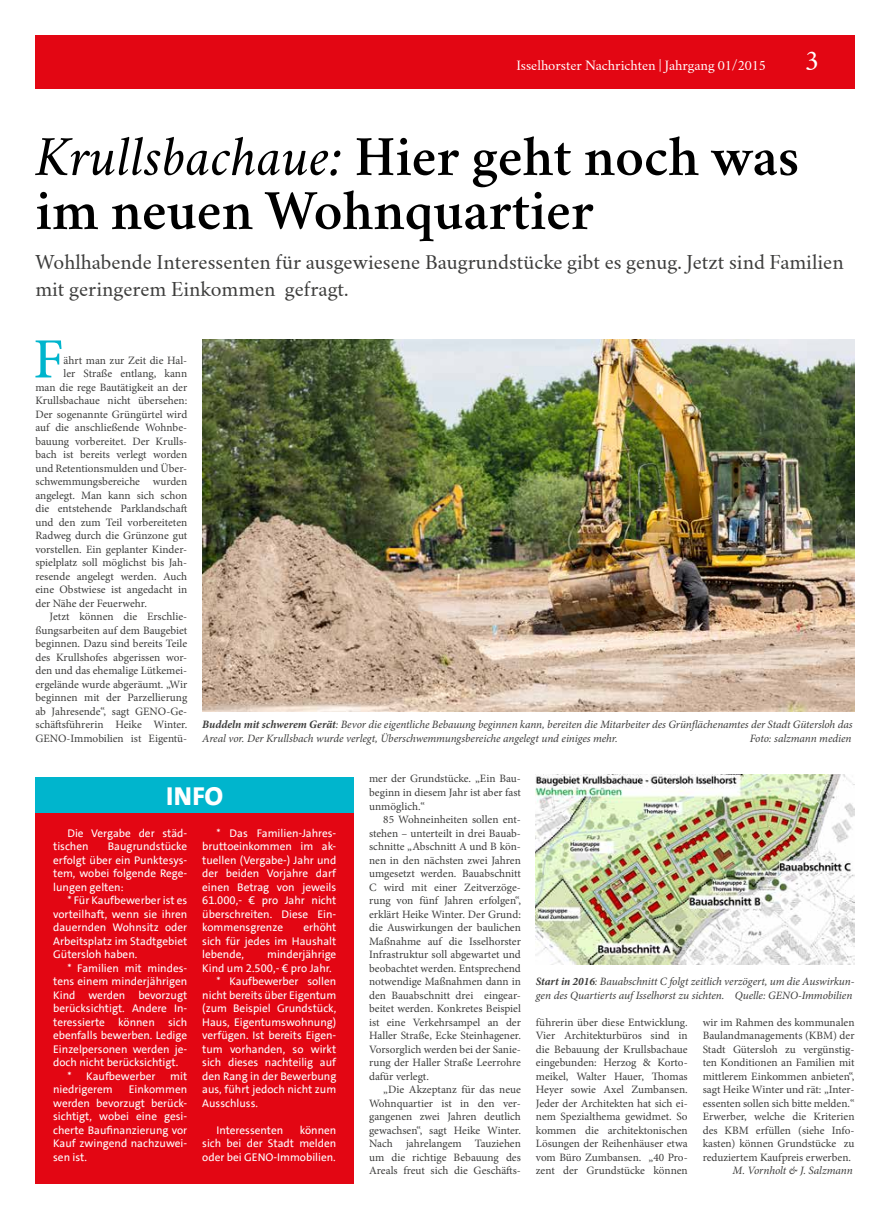
<style>
.page{position:relative;width:890px;height:1219px;background:#fff}
.page>*{position:absolute;margin:0;border:0;box-sizing:border-box;transform-origin:0 0}
.t1{font:500 56.88px "Minion Pro";color:#00b5cd}
.t2{font:600 50px/54px "Crimson Text";color:#000}
.t3{font:800 26.25px "SPD The Sans";color:#fff}
.t4{font:25px "Crimson Text";color:#fff}
.t5{font:18.75px/27px "Crimson Text";color:#3c3c3b}
.t6{font:12.5px "Crimson Text";color:#fff}
.t7{font:11.25px/13.5px "Minion Pro";color:#3c3c3b;text-align:justify}
.t8{font:11.25px/13.5px "SPD The Sans";color:#fff;text-align:justify}
.t9{font:italic 11.25px/13.5px "Minion Pro";letter-spacing:-.005em;color:#3c3c3b}
.s1{font-weight:400;font-style:italic}
.s2{font-weight:700;font-size:11.38px}
.s3{font-size:11.38px}
.s4{font-weight:700}
</style>
<div class="page">
<div style="left:35px;top:35px;width:819px;height:54px;background:#e30613"></div>
<img style="left:202px;top:339px;width:652px;height:372px">
<img style="left:536px;top:775px;width:318px;height:189px">
<div style="left:35px;top:777px;width:319px;height:36px;background:#00b5cd"></div>
<div style="left:35px;top:813px;width:319px;height:370px;background:#e30613"></div>
<p class="t6" style="left:516px;top:58px;width:251px">Isselhorster Nachrichten | Jahrgang 01/2015</p>
<h3 class="t4" style="left:804px;top:46px;width:16px">3</h3>
<h2 class="t2" style="left:35px;top:130px;width:765px"><span class="s1">Krullsbachaue:</span> Hier geht noch was im neuen Wohnquartier</h2>
<h3 class="t5" style="left:35px;top:249px;width:809px">Wohlhabende Interessenten für ausgewiesene Baugrundstücke gibt es genug. Jetzt sind Familien mit geringerem Einkommen gefragt.</h3>
<h1 class="t1" style="left:33px;top:321px;width:32px">F</h1>
<p class="t7" style="left:63px;top:354px;width:125px">ährt man zur Zeit die Hal-</p>
<p class="t7" style="left:63px;top:367px;width:125px">ler Straße entlang, kann</p>
<p class="t7" style="left:35px;top:381px;width:153px">man die rege Bautätigkeit an der</p>
<p class="t7" style="left:35px;top:394px;width:153px">Krullsbachaue nicht übersehen:</p>
<p class="t7" style="left:35px;top:408px;width:153px">Der sogenannte Grüngürtel wird</p>
<p class="t7" style="left:35px;top:421px;width:153px">auf die anschließende Wohnbe-</p>
<p class="t7" style="left:35px;top:435px;width:153px">bauung vorbereitet. Der Krulls-</p>
<p class="t7" style="left:35px;top:448px;width:153px">bach ist bereits verlegt worden</p>
<p class="t7" style="left:35px;top:462px;width:153px">und Retentionsmulden und Über-</p>
<p class="t7" style="left:35px;top:475px;width:153px">schwemmungsbereiche wurden</p>
<p class="t7" style="left:35px;top:489px;width:153px">angelegt. Man kann sich schon</p>
<p class="t7" style="left:35px;top:502px;width:153px">die entstehende Parklandschaft</p>
<p class="t7" style="left:35px;top:516px;width:153px">und den zum Teil vorbereiteten</p>
<p class="t7" style="left:35px;top:529px;width:153px">Radweg durch die Grünzone gut</p>
<p class="t7" style="left:35px;top:543px;width:153px">vorstellen. Ein geplanter Kinder-</p>
<p class="t7" style="left:35px;top:556px;width:153px">spielplatz soll möglichst bis Jah-</p>
<p class="t7" style="left:35px;top:570px;width:153px">resende angelegt werden. Auch</p>
<p class="t7" style="left:35px;top:583px;width:153px">eine Obstwiese ist angedacht in</p>
<p class="t7" style="left:35px;top:597px;width:113px">der Nähe der Feuerwehr.</p>
<p class="t7" style="left:50px;top:610px;width:139px">Jetzt können die Erschlie-</p>
<p class="t7" style="left:35px;top:624px;width:153px">ßungsarbeiten auf dem Baugebiet</p>
<p class="t7" style="left:35px;top:637px;width:153px">beginnen. Dazu sind bereits Teile</p>
<p class="t7" style="left:35px;top:651px;width:153px">des Krullshofes abgerissen wor-</p>
<p class="t7" style="left:35px;top:664px;width:153px">den und das ehemalige Lütkemei-</p>
<p class="t7" style="left:35px;top:678px;width:153px">ergelände wurde abgeräumt. „Wir</p>
<p class="t7" style="left:35px;top:691px;width:153px">beginnen mit der Parzellierung</p>
<p class="t7" style="left:35px;top:705px;width:153px">ab Jahresende“, sagt GENO-Ge-</p>
<p class="t7" style="left:35px;top:718px;width:153px">schäftsführerin Heike Winter.</p>
<p class="t7" style="left:35px;top:732px;width:153px">GENO-Immobilien ist Eigentü-</p>
<p class="t9" style="left:202px;top:718px;width:651px"><span class="s2">Buddeln mit schwerem Gerät</span><span class="s3">:</span> Bevor die eigentliche Bebauung beginnen kann, bereiten die Mitarbeiter des Grünflächenamtes der Stadt Gütersloh das<br>Areal vor. Der Krullsbach wurde verlegt, Überschwemmungsbereiche angelegt und einiges mehr.</p>
<p class="t9" style="left:749px;top:732px;width:103px">Foto: salzmann medien</p>
<h3 class="t3" style="left:166px;top:779px;width:59px">INFO</h3>
<p class="t8" style="left:53px;top:826px;width:135px;text-indent:14px">Die Vergabe der städ&shy;tischen</p>
<p class="t8" style="left:202px;top:826px;width:135px;text-indent:14px">* Das Familien-Jahres&shy;bruttoeinkommen im ak&shy;tuellen (Vergabe-) Jahr und der beiden Vorjahre darf einen Betrag von jeweils 61.000,- € pro Jahr nicht überschreiten. Diese Ein&shy;kommensgrenze</p>
<p class="t8" style="left:53px;top:839px;width:135px;text-indent:55px">Baugrundstücke erfolgt über ein Punktesys&shy;tem, wobei folgende Rege&shy;lungen gelten:</p>
<p class="t8" style="left:53px;top:893px;width:135px;text-indent:14px">* Für Kaufbewerber ist es vorteilhaft, wenn sie ihren dauernden Wohnsitz oder Arbeitsplatz im Stadtgebiet Gütersloh haben.</p>
<p class="t8" style="left:67px;top:961px;width:121px">* Familien mit mindes-</p>
<p class="t8" style="left:53px;top:974px;width:135px">tens einem minderjährigen</p>
<p class="t8" style="left:53px;top:988px;width:135px">Kind werden bevorzugt</p>
<p class="t8" style="left:53px;top:1001px;width:135px">berücksichtigt. Andere In-</p>
<p class="t8" style="left:53px;top:1015px;width:135px">teressierte können sich</p>
<p class="t8" style="left:53px;top:1028px;width:135px">ebenfalls bewerben. Ledige</p>
<p class="t8" style="left:53px;top:1042px;width:135px">Einzelpersonen werden je-</p>
<p class="t8" style="left:53px;top:1055px;width:127px">doch nicht berücksichtigt.</p>
<p class="t8" style="left:67px;top:1069px;width:90px">* Kaufbewerber</p>
<p class="t8" style="left:170px;top:1069px;width:18px">mit</p>
<p class="t8" style="left:53px;top:1082px;width:61px">niedrigerem</p>
<p class="t8" style="left:202px;top:920px;width:135px;text-indent:101px">erhöht sich fü r jedes im Haushalt lebende,</p>
<p class="t8" style="left:267px;top:947px;width:71px">minderjährige</p>
<p class="t8" style="left:202px;top:961px;width:131px">Kind um 2.500,- € pro Jahr.</p>
<p class="t8" style="left:216px;top:974px;width:121px">* Kaufbewerber sollen</p>
<p class="t8" style="left:202px;top:988px;width:135px">nicht bereits über Eigentum</p>
<p class="t8" style="left:202px;top:1001px;width:135px">(zum Beispiel Grundstück,</p>
<p class="t8" style="left:202px;top:1015px;width:135px">Haus, Eigentumswohnung)</p>
<p class="t8" style="left:202px;top:1028px;width:135px">verfügen. Ist bereits Eigen-</p>
<p class="t8" style="left:202px;top:1042px;width:135px">tum vorhanden, so wirkt</p>
<p class="t8" style="left:202px;top:1055px;width:135px">sich dieses nachteilig auf</p>
<p class="t8" style="left:202px;top:1069px;width:135px">den Rang in der Bewerbung</p>
<p class="t8" style="left:202px;top:1082px;width:135px">aus, führt jedoch nicht zum</p>
<p class="t8" style="left:202px;top:1096px;width:57px">Ausschluss.</p>
<p class="t8" style="left:216px;top:1123px;width:68px">Interessenten</p>
<p class="t8" style="left:53px;top:1082px;width:135px;text-indent:75px">Einkommen werden bevorzugt berück&shy;sichtigt, wobei eine gesi&shy;cherte Baufinanzierung vor Kauf zwingend nachzuwei&shy;sen ist.</p>
<p class="t8" style="left:202px;top:1123px;width:135px;text-indent:98px">können sich bei der Stadt melden oder bei GENO-Immobilien.</p>
<p class="t7" style="left:369px;top:772px;width:153px">mer der Grundstücke. „Ein Bau&shy;beginn in diesem Jahr ist aber fast unmöglich.“</p>
<p class="t7" style="left:369px;top:813px;width:153px;text-indent:14px">85 Wohneinheiten sollen ent&shy;stehen – unterteilt in drei Bauab&shy;schnitte „Abschnitt A und B kön&shy;nen in den nächsten zwei Jahren umgesetzt werden. Bauabschnitt C wird mit einer Zeitverzöge&shy;rung von fünf Jahren erfolgen“, erklärt Heike Winter. Der Grund: die Auswirkungen der baulichen Maßnahme auf die Isselhorster Infrastruktur soll abgewartet und beobachtet werden. Entsprechend notwendige Maßnahmen dann in den Bauabschnitt drei eingear&shy;beitet werden. Konkretes Beispiel ist eine Verkehrsampel an der Haller Straße, Ecke Steinhagener.<br>Vorsorglich werden bei der Sanie&shy;rung der Haller Straße Leerrohre dafür verlegt.</p>
<p class="t7" style="left:369px;top:1083px;width:153px;text-indent:14px">„Die Akzeptanz für das neue Wohnquartier ist in den ver&shy;gangenen zwei Jahren deutlich gewachsen“, sagt Heike Winter.<br>Nach jahrelangem Tauziehen um die richtige Bebauung des Areals freut sich die Geschäfts-</p>
<p class="t9" style="left:536px;top:975px;width:320px"><span class="s4">Start in 2016</span>: Bauabschnitt C folgt zeitlich verzögert, um die Auswirkun&shy;gen des Quartierts auf Isselhorst zu sichten. Quelle: GENO-Immobilien</p>
<p class="t7" style="left:536px;top:1015px;width:153px">führerin über diese Entwicklung.<br>Vier Architekturbüros sind in die Bebauung der Krullsbachaue eingebunden: Herzog &amp; Korto&shy;meikel, Walter Hauer, Thomas Heyer sowie Axel Zumbansen.<br>Jeder der Architekten hat sich ei&shy;nem Spezialthema gewidmet. So kommen die architektonischen Lösungen der Reihenhäuser etwa vom Büro Zumbansen. „40 Pro&shy;zent der Grundstücke können</p>
<p class="t7" style="left:702px;top:1015px;width:153px">wir im Rahmen des kommunalen Baulandmanagements (KBM) der Stadt Gütersloh zu vergünstig&shy;ten Konditionen an Familien mit mittlerem Einkommen anbieten“, sagt Heike Winter und rät: „Inter&shy;essenten sollen sich bitte melden.“ Erwerber, welche die Kriterien des KBM erfüllen (siehe Info&shy;kasten) können Grundstücke zu reduziertem Kaufpreis erwerben.</p>
<p class="t9" style="left:732px;top:1164px;width:122px">M. Vornholt &amp; J. Salzmann</p>
</div>
